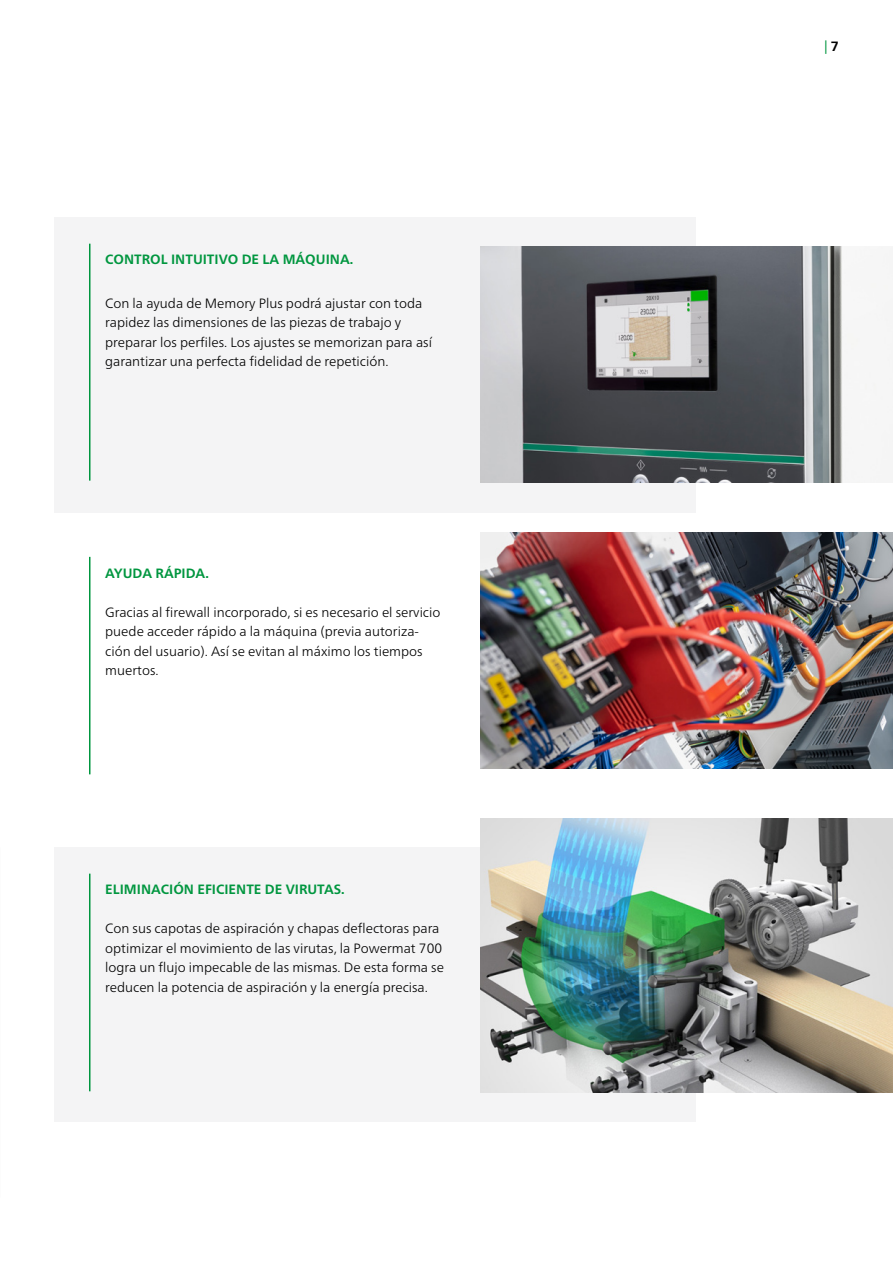
<style>
.page{position:relative;width:893px;height:1263px;background:#fff}
.page>*{position:absolute;margin:0;border:0;box-sizing:border-box;transform-origin:0 0}
.t1{font:300 13.5px/19.5px "Frutiger Neue LT Pro";color:#000}
.t2{font:700 13.5px "Frutiger Neue LT Pro";color:#00963f}
.t3{font:13.5px "Frutiger Neue LT Pro";color:#00963f}
.s1{font-weight:700;color:#000}
</style>
<div class="page">
<div style="left:54px;top:217px;width:641px;height:295px;background:#f4f4f5"></div>
<div style="left:54px;top:847px;width:641px;height:275px;background:#f4f4f5"></div>
<img style="left:480px;top:247px;width:413px;height:236px">
<img style="left:480px;top:819px;width:413px;height:273px">
<img style="left:480px;top:533px;width:413px;height:236px">
<hr style="left:89px;top:557px;width:1px;height:217px;background:#00963f">
<hr style="left:89px;top:244px;width:1px;height:237px;background:#00963f">
<hr style="left:89px;top:874px;width:1px;height:217px;background:#00963f">
<p class="t2" style="left:105px;top:252px;width:250px">CONTROL INTUITIVO DE LA MÁQUINA.</p>
<p class="t1" style="left:105px;top:293px;width:328px">Con la ayuda de Memory Plus podrá ajustar con toda rapidez las dimensiones de las piezas de trabajo y preparar los perfiles. Los ajustes se memorizan para así garantizar una perfecta fidelidad de repetición.</p>
<p class="t2" style="left:105px;top:565px;width:105px">AYUDA RÁPIDA.</p>
<p class="t1" style="left:105px;top:602px;width:337px">Gracias al firewall incorporado, si es necesario el servicio puede acceder rápido a la máquina (previa autoriza&shy;ción del usuario). Así se evitan al máximo los tiempos muertos.</p>
<p class="t2" style="left:105px;top:882px;width:241px">ELIMINACIÓN EFICIENTE DE VIRUTAS.</p>
<p class="t1" style="left:105px;top:919px;width:340px">Con sus capotas de aspiración y chapas deflectoras para optimizar el movimiento de las virutas, la Powermat 700 logra un flujo impecable de las mismas. De esta forma se reducen la potencia de aspiración y la energía precisa.</p>
<p class="t3" style="left:824px;top:38px;width:16px">| <span class="s1">7</span></p>
</div>
